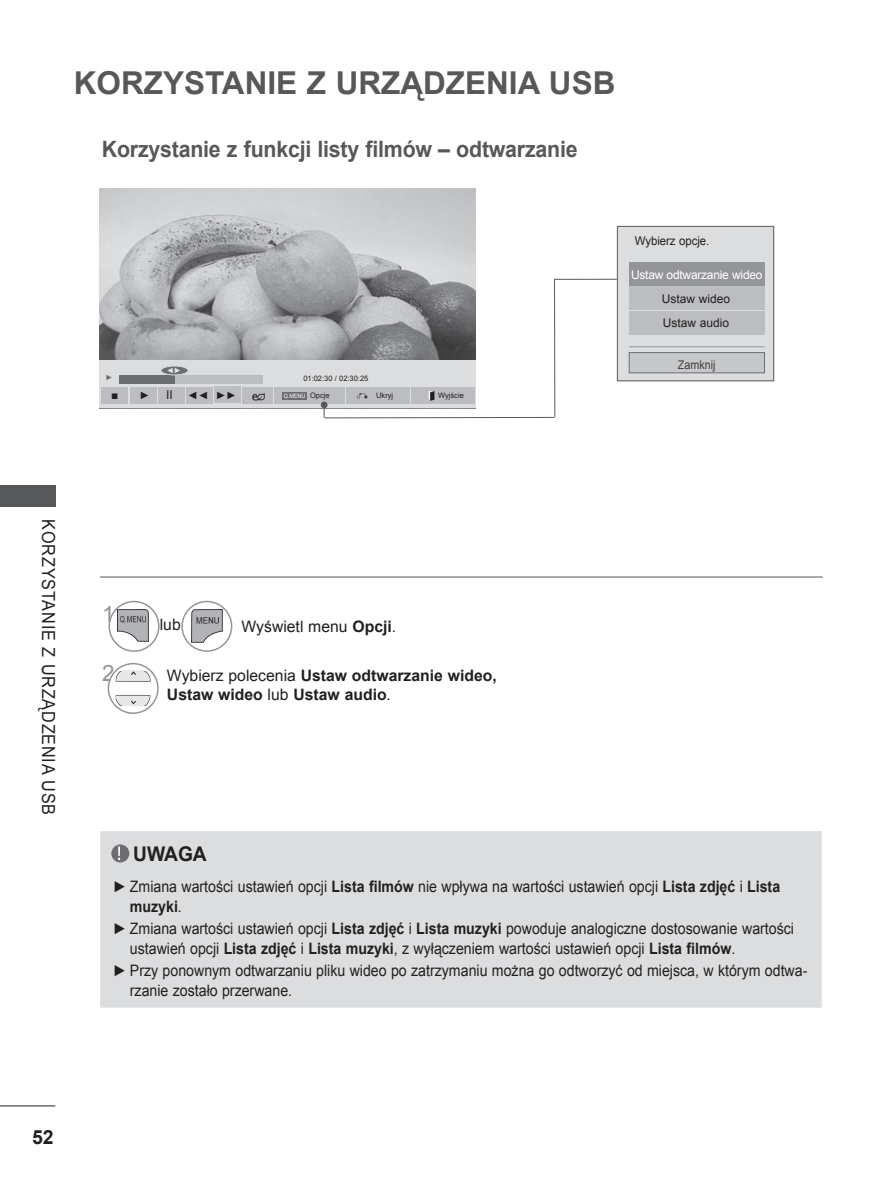
<style>
.page{position:relative;width:893px;height:1191px;background:#fff}
.page>*{position:absolute;margin:0;border:0;box-sizing:border-box;transform-origin:0 0}
.t1{font:700 31.5px "Arial";color:#57585a}
.t2{font:700 22.5px "Arial";letter-spacing:-.01em;color:#57585a;scale:.95 1}
.t3{font:22.5px "Arial";color:#939598}
.t4{font:700 20.25px "Arial";color:#231f20;scale:.95 1}
.t5{font:700 19.5px "Arial";color:#231f20}
.t6{font:18px "Arial";color:#231f20;scale:.9 1}
.t7{font:15.75px/19.5px "Arial";color:#231f20;scale:.9 1}
.t8{font:700 15.75px/19.5px "Arial";color:#231f20}
.t9{font:15.75px "Arial";color:#231f20}
.t10{font:12px/24.5px "Arial";color:#231f20}
.t11{font:12px "Arial";letter-spacing:-.02em;color:#fff}
.t12{font:12px "Arial";color:#231f20;scale:.95 1}
.t13{font:12px "Arial";color:#3e3e3f;scale:.9 1}
.t14{font:10.5px "Arial";color:#231f20}
.t15{font:7.5px "Arial";color:#231f20}
.t16{font:7.5px "Arial";color:#e6e7e9}
.t17{font:7.5px "Arial";color:#6c6d70}
.t18{font:6px "Arial";color:#fff;scale:.9 1}
.s1{font-size:10.5px}
.s2{font-size:12px}
.s3{font-size:7.5px;color:#231f20}
.s4{font-weight:700}
.s5{font-weight:400}
</style>
<div class="page">
<hr style="left:0;top:1105px;width:55px;height:1px;background:#231f20">
<div style="left:0;top:485px;width:55px;height:21px;background:#57585a"></div>
<hr style="left:554px;top:279px;width:63px;height:1px;background:#57585a">
<hr style="left:100px;top:577px;width:723px;height:1px;background:#57585a">
<img style="left:100px;top:189px;width:375px;height:172px">
<div style="left:100px;top:361px;width:376px;height:47px;background:#dcdddf"></div>
<div style="left:101px;top:387px;width:27px;height:16px;background:#bcbdc0"></div>
<div style="left:130px;top:387px;width:27px;height:16px;background:#bcbdc0"></div>
<div style="left:158px;top:387px;width:27px;height:16px;background:#bcbdc0"></div>
<div style="left:186px;top:387px;width:27px;height:16px;background:#bcbdc0"></div>
<div style="left:214px;top:387px;width:27px;height:16px;background:#bcbdc0"></div>
<div style="left:274px;top:387px;width:71px;height:16px;background:#bcbdc0"></div>
<div style="left:346px;top:387px;width:64px;height:16px;background:#bcbdc0"></div>
<div style="left:411px;top:387px;width:63px;height:16px;background:#bcbdc0"></div>
<div style="left:282px;top:392px;width:25px;height:8px;background:#6c6d70"></div>
<div style="left:159px;top:375px;width:104px;height:9px;background:#bcbdc0"></div>
<div style="left:119px;top:375px;width:56px;height:9px;background:#6c6d70"></div>
<div style="left:161px;top:366px;width:27px;height:9px;background:#6c6d70;border-radius:50%"></div>
<div style="left:161px;top:366px;width:27px;height:9px;border:1px solid #d1d2d4;border-radius:50%"></div>
<hr style="left:554px;top:279px;width:1px;height:138px;background:#57585a">
<div style="left:617px;top:226px;width:157px;height:155px;background:#dcdddf;border:1px solid #6c6d70"></div>
<div style="left:629px;top:263px;width:136px;height:23px;background:#939598"></div>
<div style="left:629px;top:287px;width:136px;height:23px;background:#bcbdc0"></div>
<div style="left:629px;top:311px;width:136px;height:23px;background:#bcbdc0"></div>
<div style="left:629px;top:352px;width:135px;height:21px;background:#c7c8ca"></div>
<div style="left:629px;top:352px;width:136px;height:21px;border:1px solid #6c6d70"></div>
<hr style="left:629px;top:346px;width:136px;height:1px;background:#939598">
<div style="left:100px;top:831px;width:722px;height:176px;background:#dcdddf"></div>
<div style="left:111px;top:844px;width:18px;height:18px;background:#6c6d70;border-radius:50%"></div>
<svg style="left:118px;top:846px;width:2px;height:14px"></svg>
<div style="left:243px;top:387px;width:30px;height:16px;background:#bcbdc0"></div>
<img style="left:252px;top:393px;width:13px;height:8px">
<img style="left:428px;top:391px;width:7px;height:2px">
<svg style="left:321px;top:393px;width:234px;height:25px"></svg>
<svg style="left:109px;top:601px;width:50px;height:50px"></svg>
<img style="left:117px;top:609px;width:31px;height:32px">
<div style="left:109px;top:601px;width:51px;height:51px;border:2px solid #939598;border-radius:50%"></div>
<svg style="left:182px;top:601px;width:50px;height:50px"></svg>
<div style="left:181px;top:601px;width:51px;height:51px;border:2px solid #939598;border-radius:50%"></div>
<svg style="left:108px;top:663px;width:50px;height:50px"></svg>
<img style="left:116px;top:671px;width:35px;height:35px">
<div style="left:108px;top:663px;width:51px;height:51px;border:2px solid #939598;border-radius:50%"></div>
<img style="left:191px;top:610px;width:31px;height:33px">
<h1 class="t1" style="left:74px;top:62px;width:91px">Ko rzys</h1>
<h1 class="t1" style="left:205px;top:62px;width:412px">tanie z urządzenia USB</h1>
<h2 class="t2" style="left:102px;top:134px;width:502px">Korzystanie z funkcji listy filmów – odtwarzanie</h2>
<p class="t16" style="left:166px;top:366px;width:16px">◄►</p>
<p class="t17" style="left:105px;top:372px;width:9px">►</p>
<p class="t15" style="left:303px;top:374px;width:67px">01:02:30 / 02:30:25</p>
<p class="t10" style="left:111px;top:383px;width:40px">■ <span class="s1">►</span></p>
<p class="t14" style="left:166px;top:389px;width:72px"><span class="s2">II</span> ◄◄ ►►</p>
<p class="t18" style="left:284px;top:392px;width:52px">Q.MENU <span class="s3">Opcje</span></p>
<p class="t15" style="left:376px;top:390px;width:19px">Ukryj</p>
<p class="t15" style="left:438px;top:391px;width:27px">Wyjście</p>
<p class="t12" style="left:635px;top:232px;width:80px">Wybierz opcje.</p>
<p class="t11" style="left:631px;top:267px;width:133px">Ustaw odtwarzanie wideo</p>
<p class="t10" style="left:662px;top:286px;width:70px">Ustaw wideo<br>Ustaw audio</p>
<p class="t13" style="left:678px;top:356px;width:43px">Zamknij</p>
<p class="t6" style="left:60px;top:519px;width:330px;rotate:90deg">Korzystanie z urządzenia USB</p>
<h2 class="t3" style="left:102px;top:599px;width:14px">1</h2>
<h2 class="t3" style="left:102px;top:658px;width:14px">2</h2>
<p class="t9" style="left:160px;top:614px;width:23px">lub</p>
<p class="t9" style="left:242px;top:616px;width:156px">Wyświetl menu <span class="s4">Opcji</span>.</p>
<p class="t8" style="left:167px;top:666px;width:331px"><span class="s5">Wybierz polecenia</span> Ustaw odtwarzanie wideo,<br>Ustaw wideo <span class="s5">lub</span> Ustaw audio<span class="s5">.</span></p>
<p class="t4" style="left:133px;top:840px;width:79px">UWAGA</p>
<p class="t7" style="left:130px;top:877px;width:724px;text-indent:-17px">► Zmiana wartości ustawień opcji <span class="s4">Lista filmów</span> nie wpływa na wartości ustawień opcji <span class="s4">Lista zdjęć</span> i <span class="s4">Lista muzyki</span>.</p>
<p class="t7" style="left:130px;top:919px;width:739px;text-indent:-17px">► Zmiana wartości ustawień opcji <span class="s4">Lista zdjęć</span> i <span class="s4">Lista muzyki</span> powoduje analogiczne dostosowanie wartości ustawień opcji <span class="s4">Lista zdjęć</span> i <span class="s4">Lista muzyki</span>, z wyłączeniem wartości ustawień opcji <span class="s4">Lista filmów</span>.</p>
<p class="t7" style="left:130px;top:961px;width:754px;text-indent:-17px">► Przy ponownym odtwarzaniu pliku wideo po zatrzymaniu można go odtworzyć od miejsca, w którym odtwa&shy;rzanie zostało przerwane.</p>
<p class="t5" style="left:32px;top:1124px;width:23px">52</p>
</div>
